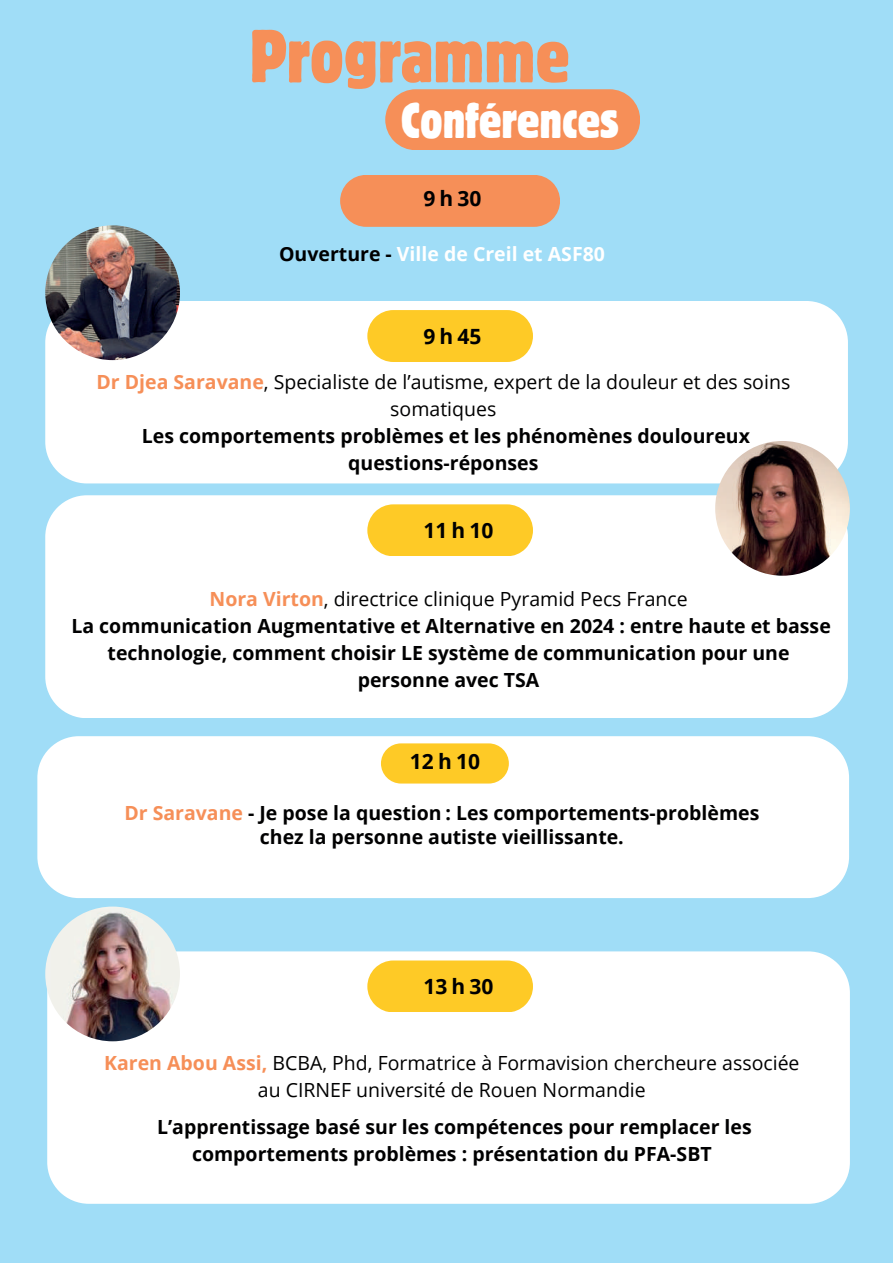
<style>
.page{position:relative;width:893px;height:1263px;background:#a0ddf7}
.page>*{position:absolute;margin:0;border:0;box-sizing:border-box;transform-origin:0 0}
.t1{font:condensed 74.1px "Block BE";color:#f68f58}
.t2{font:condensed 49.35px "Block BE";color:#fff}
.t3{font:700 21px "Open Sans";color:#000001}
.t4{font:700 19.5px/27px "Open Sans";color:#000001;text-align:center}
.t5{font:19.5px/27px "Open Sans";color:#000001;text-align:center}
.t6{font:700 19.5px "Open Sans";color:#fff}
.s1{color:#000001}
.s2{font-weight:700;color:#f68f58}
.s3{color:#f68f58}
.s4{font-weight:400}
</style>
<div class="page">
<svg style="left:385px;top:89px;width:255px;height:61px;background:#f19360"></svg>
<svg style="left:340px;top:175px;width:220px;height:52px;background:#f19360"></svg>
<div style="left:45px;top:495px;width:803px;height:223px;background:#fff"></div>
<svg style="left:367px;top:504px;width:166px;height:52px;background:#fecd36"></svg>
<div style="left:45px;top:301px;width:803px;height:182px;background:#fff"></div>
<svg style="left:367px;top:310px;width:166px;height:52px;background:#fecd35"></svg>
<div style="left:47px;top:951px;width:803px;height:253px;background:#fff"></div>
<svg style="left:367px;top:960px;width:166px;height:52px;background:#fece36"></svg>
<img style="left:715px;top:441px;width:135px;height:135px;border-radius:67px">
<img style="left:45px;top:225px;width:135px;height:135px;border-radius:67px">
<img style="left:45px;top:906px;width:135px;height:135px;border-radius:67px">
<div style="left:37px;top:736px;width:812px;height:162px;background:#fff;border-radius:42px"></div>
<div style="left:381px;top:743px;width:128px;height:40px;background:#feca26;border-radius:20px"></div>
<h1 class="t1" style="left:250px;top:13px;width:321px">Programme</h1>
<h2 class="t2" style="left:402px;top:92px;width:219px">Conférences</h2>
<p class="t3" style="left:423px;top:183px;width:60px">9 h 30</p>
<p class="t6" style="left:279px;top:240px;width:327px"><span class="s1">Ouverture -</span> Ville de Creil et ASF80</p>
<p class="t3" style="left:423px;top:321px;width:60px">9 h 45</p>
<p class="t5" style="left:96px;top:368px;width:695px"><span class="s2">Dr Djea Saravane</span>, Specialiste de l’autisme, expert de la douleur et des soins somatiques</p>
<p class="t4" style="left:142px;top:422px;width:610px">Les comportements problèmes et les phénomènes douloureux questions-réponses</p>
<p class="t3" style="left:423px;top:515px;width:72px">11 h 10</p>
<p class="t4" style="left:71px;top:584px;width:761px"><span class="s3">Nora Virton</span><span class="s4">, directrice clinique Pyramid Pecs France<br></span>La communication Augmentative et Alternative en 2024 : entre haute et basse technologie, comment choisir LE système de communication pour une personne avec TSA</p>
<p class="t3" style="left:410px;top:747px;width:72px">12 h 10</p>
<p class="t4" style="left:124px;top:801px;width:636px;line-height:23.4px"><span class="s3">Dr Saravane</span> - Je pose la question : Les comportements-problèmes chez la personne autiste vieillissante.</p>
<p class="t3" style="left:423px;top:971px;width:72px">13 h 30</p>
<p class="t5" style="left:104px;top:1049px;width:697px"><span class="s2">Karen Abou Assi,</span> BCBA, Phd, Formatrice à Formavision chercheure associée au CIRNEF université de Rouen Normandie</p>
<p class="t4" style="left:157px;top:1113px;width:596px">L’apprentissage basé sur les compétences pour remplacer les comportements problèmes : présentation du PFA-SBT</p>
</div>
